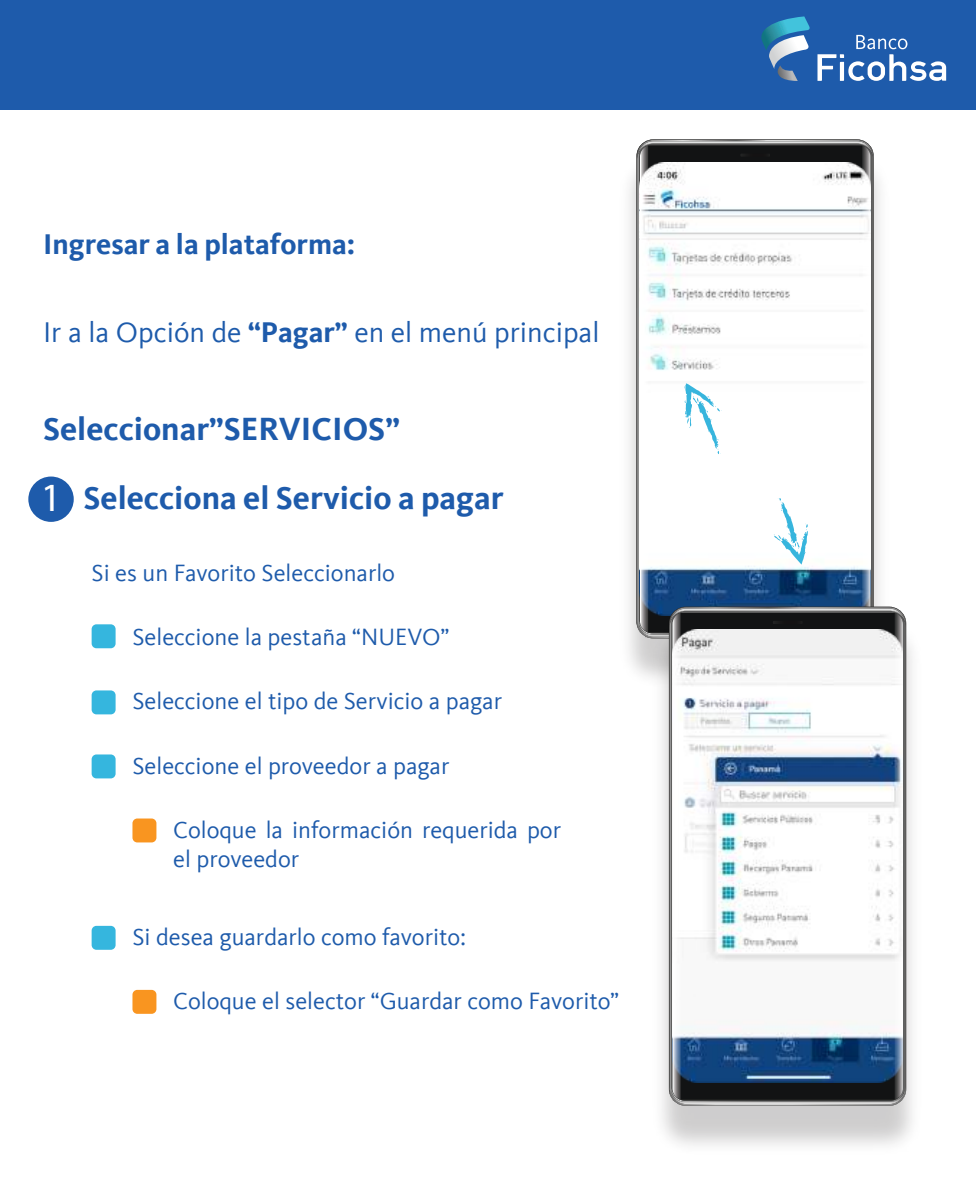
<style>
.page{position:relative;width:976px;height:1188px;background:#fff}
.page>*{position:absolute;margin:0;border:0;box-sizing:border-box;transform-origin:0 0}
.t1{font:700 33px/69px "Kievit";color:#1e5bab}
.t2{font:29.25px "Kievit";color:#1e5bab}
.t3{font:700 29.25px "Kievit";color:#1e5bab}
.t4{font:24.3px/29.1px "Kievit";color:#1e5bab}
.s1{font-weight:700}
.s2{font-family:"Myriad Pro";font-weight:400;font-size:40.2px;color:#fff}
</style>
<div class="page">
<div style="left:0;top:0;width:975px;height:110px;background:#1e5bab"></div>
<svg style="left:761px;top:16px;width:49px;height:65px"></svg>
<svg style="left:817px;top:35px;width:128px;height:46px"></svg>
<img style="left:661px;top:617px;width:252px;height:529px">
<svg style="left:636px;top:140px;width:269px;height:966px"></svg>
<div style="left:28px;top:477px;width:46px;height:45px;background:#1e5bab;border-radius:50%"></div>
<div style="left:92px;top:624px;width:23px;height:24px;background:#35b6de;border-radius:5px"></div>
<div style="left:92px;top:690px;width:23px;height:24px;background:#35b6de;border-radius:5px"></div>
<div style="left:92px;top:754px;width:23px;height:24px;background:#35b6de;border-radius:5px"></div>
<div style="left:132px;top:819px;width:24px;height:23px;background:#f99520;border-radius:5px"></div>
<div style="left:92px;top:926px;width:23px;height:24px;background:#35b6de;border-radius:5px"></div>
<div style="left:132px;top:990px;width:24px;height:24px;background:#f99520;border-radius:5px"></div>
<p class="t3" style="left:43px;top:227px;width:313px">Ingresar a la plataforma:</p>
<p class="t2" style="left:43px;top:316px;width:557px">Ir a la Opción de <span class="s1">“Pagar”</span> en el menú principal</p>
<h1 class="t1" style="left:41px;top:394px;width:464px">Seleccionar”SERVICIOS”<br><span class="s2">1</span> Selecciona el Servicio a pagar</h1>
<p class="t4" style="left:92px;top:559px;width:305px">Si es un Favorito Seleccionarlo</p>
<p class="t4" style="left:132px;top:623px;width:318px">Seleccione la pestaña “NUEVO”</p>
<p class="t4" style="left:132px;top:687px;width:371px">Seleccione el tipo de Servicio a pagar</p>
<p class="t4" style="left:132px;top:751px;width:318px">Seleccione el proveedor a pagar</p>
<p class="t4" style="left:173px;top:815px;width:389px">Coloque la información requerida por el proveedor</p>
<p class="t4" style="left:132px;top:923px;width:335px">Si desea guardarlo como favorito:</p>
<p class="t4" style="left:173px;top:987px;width:447px">Coloque el selector “Guardar como Favorito”</p>
</div>
